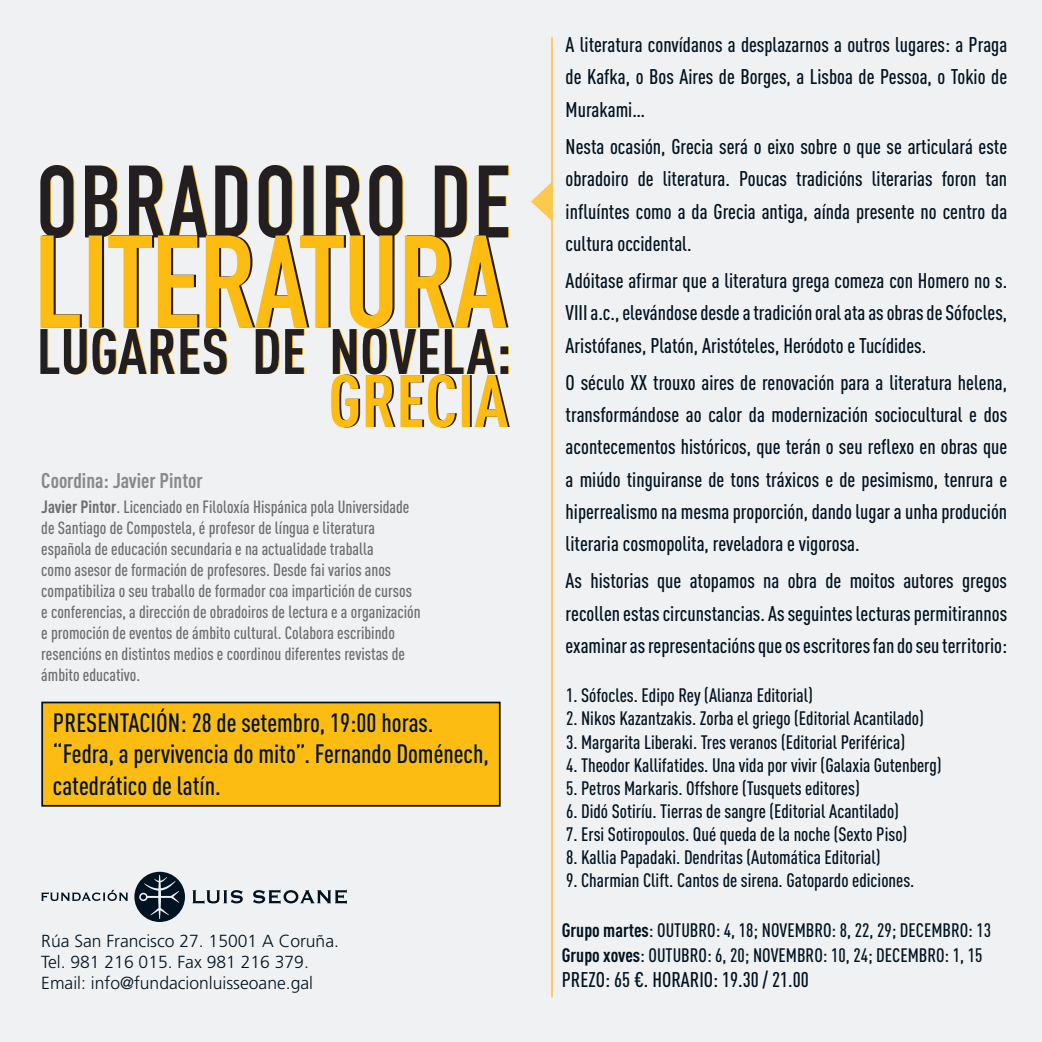
<style>
.page{position:relative;width:1042px;height:1042px;background:#f0f1f2}
.page>*{position:absolute;margin:0;border:0;box-sizing:border-box;transform-origin:0 0}
.t1{font:500 26.25px/31.5px "DIN Cond";color:#001322}
.t2{font:500 21px/32.2px "DIN Cond";color:#001322;text-align:justify}
.t3{font:700 21px "DIN Cond";color:#87898c}
.t4{font:500 19.25px "DIN Cond";color:#001322}
.t5{font:500 17.5px/21px "DIN Cond";color:#6c6d70}
.t6{font:300 17.5px "Frutiger LT Std";color:#001322}
.s1{font-weight:700}
</style>
<div class="page">
<svg style="left:192px;top:890px;width:51px;height:14px"></svg>
<svg style="left:253px;top:889px;width:94px;height:15px"></svg>
<svg style="left:41px;top:890px;width:87px;height:11px"></svg>
<svg style="left:134px;top:872px;width:51px;height:50px"></svg>
<div style="left:42px;top:702px;width:458px;height:104px;background:#fdbc12"></div>
<div style="left:41px;top:701px;width:460px;height:105px;border:2px solid #001322"></div>
<svg style="left:531px;top:183px;width:20px;height:37px"></svg>
<hr style="left:551px;top:37px;width:2px;height:960px;background:#fec84d">
<svg style="left:40px;top:165px;width:470px;height:262px"></svg>
<p class="t3" style="left:41px;top:468px;width:163px">Coordina: Javier Pintor</p>
<p class="t5" style="left:41px;top:496px;width:381px"><span class="s1">Javier Pintor</span>. Licenciado en Filoloxía Hispánica pola Universidade de Santiago de Compostela, é profesor de língua e literatura española de educación secundaria e na actualidade traballa<br>como asesor de formación de profesores. Desde fai varios anos compatibiliza o seu traballo de formador coa impartición de cursos e conferencias, a dirección de obradoiros de lectura e a organización e promoción de eventos de ámbito cultural. Colabora escribindo resencións en distintos medios e coordinou diferentes revistas de ámbito educativo.</p>
<p class="t1" style="left:53px;top:706px;width:382px">PRESENTACIÓN: 28 de setembro, 19:00 horas.</p>
<p class="t1" style="left:53px;top:738px;width:437px">“Fedra, a pervivencia do mito”. Fernando Doménech, catedrático de latín.</p>
<p class="t6" style="left:41px;top:931px;width:299px">Rúa San Francisco 27. 15001 A Coruña.</p>
<p class="t6" style="left:41px;top:952px;width:269px">Tel. 981 216 015. Fax 981 216 379.</p>
<p class="t6" style="left:41px;top:973px;width:273px">Email: info@fundacionluisseoane.gal</p>
<p class="t2" style="left:566px;top:28px;width:443px">A literatura convídanos a desplazarnos a outros lugares: a Praga de Kafka, o Bos Aires de Borges, a Lisboa de Pessoa, o Tokio de Murakami…</p>
<p class="t2" style="left:566px;top:130px;width:443px">Nesta ocasión, Grecia será o eixo sobre o que se articulará este obradoiro de literatura. Poucas tradicións literarias foron tan influíntes como a da Grecia antiga, aínda presente no centro da cultura occidental.</p>
<p class="t2" style="left:566px;top:264px;width:443px">Adóitase afirmar que a literatura grega comeza con Homero no s.<br>VIII a.c., elevándose desde a tradición oral ata as obras de Sófocles, Aristófanes, Platón, Aristóteles, Heródoto e Tucídides.</p>
<p class="t2" style="left:566px;top:366px;width:443px">O século XX trouxo aires de renovación para a literatura helena, transformándose ao calor da modernización sociocultural e dos acontecementos históricos, que terán o seu reflexo en obras que a miúdo tinguiranse de tons tráxicos e de pesimismo, tenrura e hiperrealismo na mesma proporción, dando lugar a unha produción literaria cosmopolita, reveladora e vigorosa.</p>
<p class="t2" style="left:566px;top:564px;width:443px">As historias que atopamos na obra de moitos autores gregos recollen estas circunstancias. As seguintes lecturas permitirannos examinar as representacións que os escritores fan do seu territorio:</p>
<p class="t4" style="left:566px;top:684px;width:248px">1. Sófocles. Edipo Rey (Alianza Editorial)</p>
<p class="t4" style="left:566px;top:707px;width:359px">2. Nikos Kazantzakis. Zorba el griego (Editorial Acantilado)</p>
<p class="t4" style="left:566px;top:730px;width:340px">3. Margarita Liberaki. Tres veranos (Editorial Periférica)</p>
<p class="t4" style="left:566px;top:753px;width:377px">4. Theodor Kallifatides. Una vida por vivir (Galaxia Gutenberg)</p>
<p class="t4" style="left:566px;top:776px;width:295px">5. Petros Markaris. Offshore (Tusquets editores)</p>
<p class="t4" style="left:566px;top:799px;width:334px">6. Didó Sotiríu. Tierras de sangre (Editorial Acantilado)</p>
<p class="t4" style="left:566px;top:823px;width:343px">7. Ersi Sotiropoulos. Qué queda de la noche (Sexto Piso)</p>
<p class="t4" style="left:566px;top:846px;width:316px">8. Kallia Papadaki. Dendritas (Automática Editorial)</p>
<p class="t4" style="left:566px;top:869px;width:350px">9. Charmian Clift. Cantos de sirena. Gatopardo ediciones.</p>
<p class="t4" style="left:562px;top:918px;width:431px"><span class="s1">Grupo martes</span>: OUTUBRO: 4, 18; NOVEMBRO: 8, 22, 29; DECEMBRO: 13</p>
<p class="t4" style="left:562px;top:944px;width:422px"><span class="s1">Grupo xoves</span>: OUTUBRO: 6, 20; NOVEMBRO: 10, 24; DECEMBRO: 1, 15</p>
<p class="t2" style="left:562px;top:963px;width:249px">PREZO: 65 €. HORARIO: 19.30 / 21.00</p>
</div>
